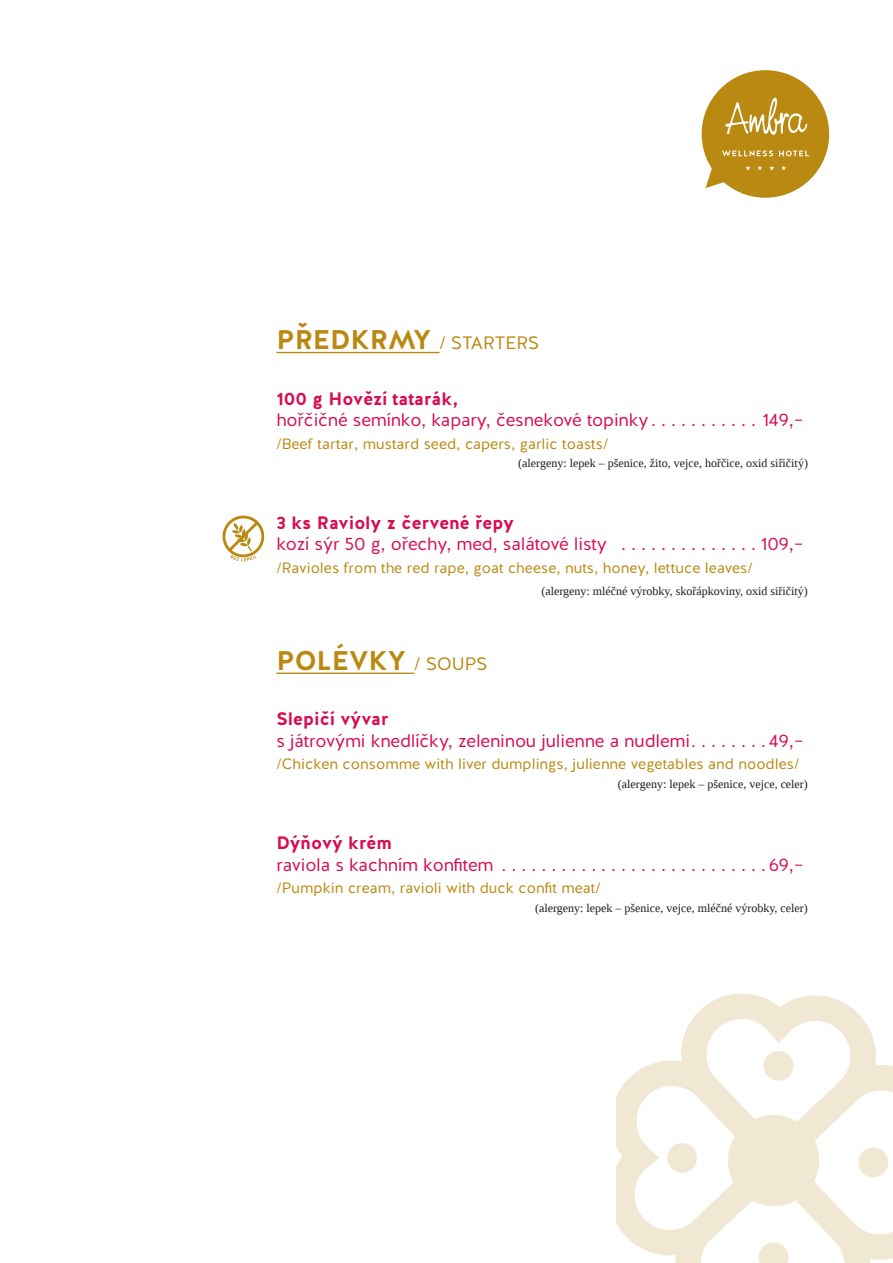
<style>
.page{position:relative;width:893px;height:1263px;background:#fff}
.page>*{position:absolute;margin:0;border:0;box-sizing:border-box;transform-origin:0 0}
.kategorie{font:700 27px "Halis R";color:#ba8912}
.menší_název_jídla{font:18px "Halis R";letter-spacing:-.01em;color:#d60e51}
.název_jídla{font:700 18px "Halis R";color:#d60e51}
.kategorie-2{font:18px "Halis R";color:#ba8912}
.angličtina{font:15px "Halis R";color:#ba8912}
.alergeny{font:12px "Liberation Serif";color:#231f20}
.angličtina-2{font:12px "Liberation Serif";color:#231f20}
.s1{font-weight:700;font-size:27px}
.s2{font-weight:400;font-size:18px}
</style>
<div class="page">
<hr style="left:276px;top:352px;width:164px;height:1px;background:#ba8912">
<hr style="left:276px;top:672px;width:138px;height:2px;background:#ba8912">
<div style="left:702px;top:70px;width:127px;height:128px;background:#ba8912;border-radius:50%"></div>
<svg style="left:725px;top:97px;width:83px;height:38px"></svg>
<svg style="left:705px;top:150px;width:104px;height:38px"></svg>
<svg style="left:222px;top:516px;width:42px;height:45px"></svg>
<svg style="left:616px;top:993px;width:277px;height:270px"></svg>
<div style="left:763px;top:1051px;width:30px;height:30px;background:#f1e8d4;border-radius:50%"></div>
<div style="left:667px;top:1143px;width:30px;height:30px;background:#f1e8d4;border-radius:50%"></div>
<svg style="left:759px;top:1242px;width:29px;height:21px"></svg>
<div style="left:858px;top:1147px;width:30px;height:30px;background:#f1e8d4;border-radius:50%"></div>
<div style="left:728px;top:1115px;width:91px;height:91px;background:#f1e8d4;border-radius:50%"></div>
<p class="kategorie-2" style="left:276px;top:331px;width:264px"><span class="s1">PŘEDKRMY</span> / STARTERS</p>
<p class="název_jídla" style="left:276px;top:387px;width:183px">100 g Hovězí tatarák,</p>
<p class="menší_název_jídla" style="left:276px;top:408px;width:374px">hořčičné semínko, kapary, česnekové topinky</p>
<p class="menší_název_jídla" style="left:762px;top:408px;width:43px">149,–</p>
<p class="angličtina" style="left:276px;top:434px;width:333px">/Beef tartar, mustard seed, capers, garlic toasts/</p>
<p class="alergeny" style="left:518px;top:455px;width:291px">(alergeny: lepek – pšenice, žito, vejce, hořčice, oxid siřičitý)</p>
<p class="název_jídla" style="left:276px;top:511px;width:239px">3 ks Ravioly z červené řepy</p>
<p class="menší_název_jídla" style="left:276px;top:532px;width:332px">kozí sýr 50 g, ořechy, med, salátové listy</p>
<p class="menší_název_jídla" style="left:761px;top:532px;width:44px">109,–</p>
<p class="angličtina" style="left:276px;top:558px;width:478px">/Ravioles from the red rape, goat cheese, nuts, honey, lettuce leaves/</p>
<p class="angličtina-2" style="left:541px;top:583px;width:268px">(alergeny: mléčné výrobky, skořápkoviny, oxid siřičitý)</p>
<p class="kategorie" style="left:276px;top:643px;width:213px">POLÉVKY <span class="s2">/ SOUPS</span></p>
<p class="název_jídla" style="left:276px;top:707px;width:114px">Slepičí vývar</p>
<p class="menší_název_jídla" style="left:276px;top:729px;width:415px">s játrovými knedlíčky, zeleninou julienne a nudlemi</p>
<p class="menší_název_jídla" style="left:769px;top:729px;width:36px">49,–</p>
<p class="angličtina" style="left:276px;top:754px;width:524px">/Chicken consomme with liver dumplings, julienne vegetables and noodles/</p>
<p class="alergeny" style="left:618px;top:776px;width:192px">(alergeny: lepek – pšenice, vejce, celer)</p>
<p class="název_jídla" style="left:276px;top:831px;width:117px">Dýňový krém</p>
<p class="menší_název_jídla" style="left:276px;top:853px;width:219px">raviola s kachním konfitem</p>
<p class="menší_název_jídla" style="left:769px;top:853px;width:36px">69,–</p>
<p class="angličtina" style="left:276px;top:878px;width:326px">/Pumpkin cream, ravioli with duck confit meat/</p>
<p class="alergeny" style="left:535px;top:900px;width:274px">(alergeny: lepek – pšenice, vejce, mléčné výrobky, celer)</p>
</div>
